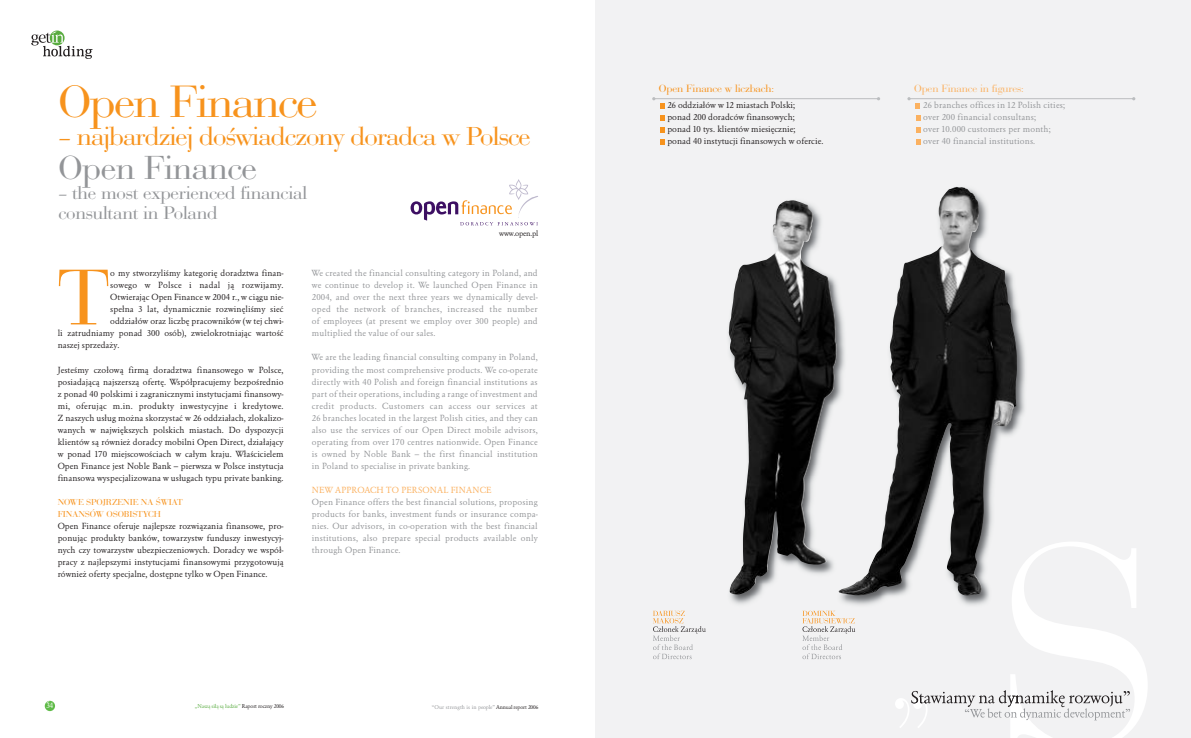
<style>
.page{position:relative;width:1191px;height:738px;background:#fff}
.page>*{position:absolute;margin:0;border:0;box-sizing:border-box;transform-origin:0 0}
.t1{font:82px "Bauer Bodoni DCE";color:#f7931d}
.t2{font:47px "Bauer Bodoni DCE";letter-spacing:-.025em;color:#f7931d}
.t3{font:34.6px "Bauer Bodoni DCE";letter-spacing:-.005em;color:#939598}
.t4{font:27px "Bauer Bodoni DCE";letter-spacing:-.025em;color:#f7931d}
.t5{font:19px/20px "Bauer Bodoni DCE";letter-spacing:-.005em;color:#939598}
.t6{font:11px "Bauer Bodoni DCE";letter-spacing:-.005em;color:#f7931d}
.t7{font:11px "Bauer Bodoni DCE";letter-spacing:-.005em;color:#fbb160}
.t8{font:9px/12px "Bauer Bodoni DCE";letter-spacing:-.005em;color:#f7931d}
.t9{font:8px/12px "EFN Garamo";letter-spacing:.005em;color:#231f20;text-align:justify}
.t10{font:8px/12px "EFN Garamo";letter-spacing:.02em;color:#939598;text-align:justify}
.t11{font:8px "EFN Garamo";letter-spacing:.025em;color:#231f20}
.t12{font:8px "EFN Garamo";letter-spacing:.02em;color:#fbb160}
.t13{font:7px "EFN Garamo";letter-spacing:-.025em;color:#231f20}
.t14{font:7px "EFN Garamo";color:#fff}
.t15{font:5px "EFN Garamo";letter-spacing:-.025em;color:#939598}
.t16{font:5px "EFN Garamo";letter-spacing:-.025em;color:#59ac40}
.s1{color:#231f20}
</style>
<div class="page">
<svg style="left:45px;top:700px;width:10px;height:10px"></svg>
<svg style="left:410px;top:179px;width:128px;height:46px"></svg>
<img style="left:595px;top:0;width:596px;height:737px">
<img style="left:895px;top:697px;width:32px;height:30px">
<img style="left:1010px;top:541px;width:137px;height:196px">
<img style="left:911px;top:690px;width:42px;height:12px">
<img style="left:912px;top:697px;width:15px;height:5px">
<svg style="left:965px;top:708px;width:4px;height:3px"></svg>
<img style="left:970px;top:707px;width:47px;height:10px">
<img style="left:653px;top:610px;width:32px;height:5px">
<img style="left:653px;top:617px;width:30px;height:6px">
<img style="left:653px;top:625px;width:24px;height:6px">
<img style="left:653px;top:634px;width:24px;height:6px">
<img style="left:653px;top:643px;width:25px;height:6px">
<img style="left:653px;top:653px;width:26px;height:5px">
<img style="left:802px;top:610px;width:33px;height:5px">
<img style="left:802px;top:617px;width:41px;height:6px">
<img style="left:802px;top:625px;width:25px;height:6px">
<img style="left:802px;top:634px;width:24px;height:6px">
<img style="left:802px;top:643px;width:25px;height:6px">
<img style="left:802px;top:653px;width:26px;height:5px">
<img style="left:729px;top:259px;width:107px;height:335px">
<hr style="left:654px;top:98px;width:224px;height:1px;background:#bbbdbf">
<hr style="left:909px;top:98px;width:224px;height:1px;background:#bbbdbf">
<svg style="left:652px;top:97px;width:12px;height:11px"></svg>
<svg style="left:907px;top:97px;width:13px;height:11px"></svg>
<svg style="left:915px;top:115px;width:5px;height:5px"></svg>
<svg style="left:915px;top:127px;width:5px;height:5px"></svg>
<svg style="left:916px;top:139px;width:4px;height:5px"></svg>
<svg style="left:660px;top:115px;width:4px;height:5px"></svg>
<svg style="left:660px;top:127px;width:4px;height:5px"></svg>
<svg style="left:660px;top:139px;width:4px;height:5px"></svg>
<svg style="left:31px;top:32px;width:61px;height:27px"></svg>
<h2 class="t2" style="left:58px;top:84px;width:260px">Open Finance</h2>
<h3 class="t4" style="left:58px;top:126px;width:473px">– najbardziej doświadczony doradca w Polsce</h3>
<h3 class="t3" style="left:58px;top:155px;width:200px">Open Finance</h3>
<h3 class="t5" style="left:58px;top:185px;width:250px">– the most experienced financial consultant in Poland</h3>
<h1 class="t1" style="left:58px;top:267px;width:53px">T</h1>
<p class="t9" style="left:110px;top:268px;width:175px">o my stworzyliśmy kategorię doradztwa finan-</p>
<p class="t11" style="left:110px;top:281px;width:175px">sowego w Polsce i nadal ją rozwijamy.</p>
<p class="t9" style="left:110px;top:292px;width:175px">Otwierając Open Finance w 2004 r., w ciągu nie-</p>
<p class="t9" style="left:110px;top:304px;width:175px">spełna 3 lat, dynamicznie rozwinęliśmy sieć</p>
<p class="t9" style="left:110px;top:316px;width:175px">oddziałów oraz liczbę pracowników (w tej chwi-</p>
<p class="t9" style="left:58px;top:328px;width:227px">li zatrudniamy ponad 300 osób), zwielokrotniając wartość</p>
<p class="t9" style="left:58px;top:340px;width:63px">naszej sprzedaży.</p>
<p class="t9" style="left:58px;top:364px;width:227px">Jesteśmy czołową firmą doradztwa finansowego w Polsce, posiadającą najszerszą ofertę. Współpracujemy bezpośrednio z ponad 40 polskimi i zagranicznymi instytucjami finansowy&shy;mi, oferując m.in. produkty inwestycyjne i kredytowe.<br>Z naszych usług można skorzystać w 26 oddziałach, zlokalizo&shy;wanych w największych polskich miastach. Do dyspozycji klientów są również doradcy mobilni Open Direct, działający w ponad 170 miejscowościach w całym kraju. Właścicielem Open Finance jest Noble Bank – pierwsza w Polsce instytucja finansowa wyspecjalizowana w usługach typu private banking.</p>
<p class="t8" style="left:58px;top:496px;width:127px">NOWE SPOJRZENIE NA ŚWIAT<br>FINANSÓW OSOBISTYCH</p>
<p class="t9" style="left:58px;top:520px;width:227px">Open Finance oferuje najlepsze rozwiązania finansowe, pro&shy;ponując produkty banków, towarzystw funduszy inwestycyj&shy;nych czy towarzystw ubezpieczeniowych. Doradcy we współ&shy;pracy z najlepszymi instytucjami finansowymi przygotowują również oferty specjalne, dostępne tylko w Open Finance.</p>
<p class="t13" style="left:499px;top:230px;width:41px">www.open.pl</p>
<p class="t10" style="left:312px;top:268px;width:227px">We created the financial consulting category in Poland, and we continue to develop it. We launched Open Finance in 2004, and over the next three years we dynamically devel&shy;oped the network of branches, increased the number of employees (at present we employ over 300 people) and multiplied the value of our sales.</p>
<p class="t10" style="left:312px;top:352px;width:227px">We are the leading financial consulting company in Poland, providing the most comprehensive products. We co-operate directly with 40 Polish and foreign financial institutions as part of their operations, including a range of investment and credit products. Customers can access our services at 26 branches located in the largest Polish cities, and they can also use the services of our Open Direct mobile advisors, operating from over 170 centres nationwide. Open Finance is owned by Noble Bank – the first financial institution in Poland to specialise in private banking.</p>
<p class="t12" style="left:312px;top:485px;width:181px">NEW APPROACH TO PERSONAL FINANCE</p>
<p class="t10" style="left:312px;top:496px;width:227px">Open Finance offers the best financial solutions, proposing products for banks, investment funds or insurance compa&shy;nies. Our advisors, in co-operation with the best financial institutions, also prepare special products available only through Open Finance.</p>
<p class="t14" style="left:46px;top:702px;width:8px">34</p>
<p class="t16" style="left:195px;top:703px;width:91px">„Naszą siłą są ludzie” <span class="s1">Raport roczny 2006</span></p>
<p class="t15" style="left:432px;top:704px;width:108px">“Our strength is in people” <span class="s1">Annual report 2006</span></p>
<h3 class="t6" style="left:659px;top:85px;width:117px">Open Finance w liczbach:</h3>
<p class="t9" style="left:667px;top:100px;width:157px;text-align:left">26 oddziałów w 12 miastach Polski;<br>ponad 200 doradców finansowych;<br>ponad 10 tys. klientów miesięcznie;<br>ponad 40 instytucji finansowych w ofercie.</p>
<h3 class="t7" style="left:914px;top:85px;width:111px">Open Finance in figures:</h3>
<p class="t10" style="left:923px;top:100px;width:143px;text-align:left">26 branches offices in 12 Polish cities; over 200 financial consultans;<br>over 10.000 customers per month; over 40 financial institutions.</p>
</div>
